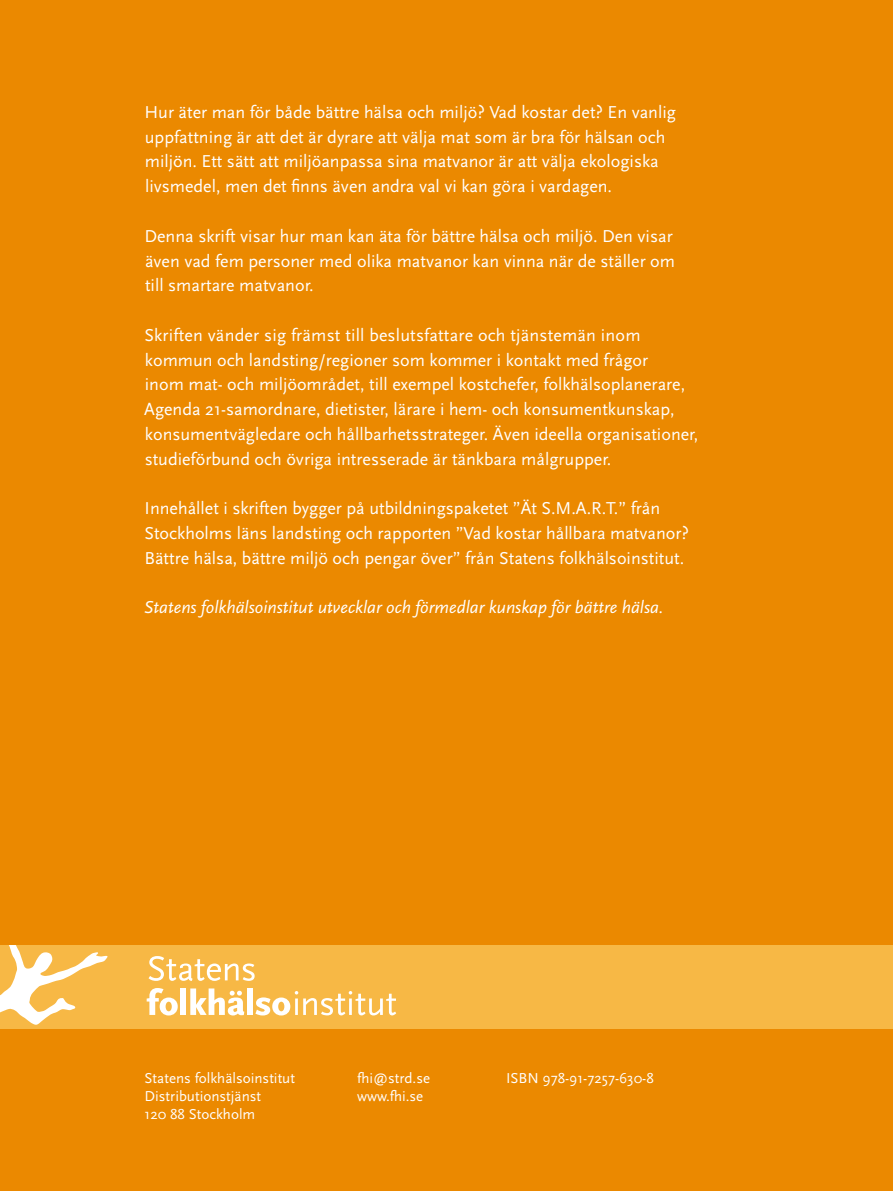
<style>
.page{position:relative;width:893px;height:1191px;background:#eb8900}
.page>*{position:absolute;margin:0;border:0;box-sizing:border-box;transform-origin:0 0}
.t1{font:18px/24.8px "Scala Sans";color:#fff}
.t2{font:italic 18px "Scala Sans";color:#fff}
.t3{font:15px/18px "Scala Sans";color:#fff}
</style>
<div class="page">
<div style="left:0;top:945px;width:893px;height:84px;background:#f7b845"></div>
<svg style="left:149px;top:956px;width:106px;height:25px"></svg>
<svg style="left:147px;top:988px;width:31px;height:27px"></svg>
<div style="left:181px;top:988px;width:5px;height:27px;background:#fff"></div>
<svg style="left:190px;top:988px;width:54px;height:27px"></svg>
<div style="left:247px;top:988px;width:6px;height:27px;background:#fff"></div>
<svg style="left:255px;top:991px;width:141px;height:24px"></svg>
<svg style="left:0;top:945px;width:108px;height:80px"></svg>
<p class="t1" style="left:144px;top:100px;width:533px">Hur äter man för både bättre hälsa och miljö? Vad kostar det? En vanlig uppfattning är att det är dyrare att välja mat som är bra för hälsan och miljön. Ett sätt att miljöanpassa sina matvanor är att välja ekologiska livsmedel, men det finns även andra val vi kan göra i vardagen.</p>
<p class="t1" style="left:144px;top:224px;width:532px">Denna skrift visar hur man kan äta för bättre hälsa och miljö. Den visar även vad fem personer med olika matvanor kan vinna när de ställer om till smartare matvanor.</p>
<p class="t1" style="left:144px;top:323px;width:556px">Skriften vänder sig främst till beslutsfattare och tjänstemän inom kommun och landsting/regioner som kommer i kontakt med frågor<br>inom mat- och miljöområdet, till exempel kostchefer, folkhälsoplanerare, Agenda 21-samordnare, dietister, lärare i hem- och konsumentkunskap, konsumentvägledare och hållbarhetsstrateger. Även ideella organisationer, studieförbund och övriga intresserade är tänkbara målgrupper.</p>
<p class="t1" style="left:144px;top:496px;width:546px">Innehållet i skriften bygger på utbildningspaketet ”Ät S.M.A.R.T.” från<br>Stockholms läns landsting och rapporten ”Vad kostar hållbara matvanor?<br>Bättre hälsa, bättre miljö och pengar över” från Statens folkhälsoinstitut.</p>
<p class="t2" style="left:144px;top:597px;width:521px">Statens folkhälsoinstitut utvecklar och förmedlar kunskap för bättre hälsa.</p>
<p class="t3" style="left:145px;top:1069px;width:152px">Statens folkhälsoinstitut<br>Distributionstjänst<br>120 88 Stockholm</p>
<p class="t3" style="left:357px;top:1069px;width:74px">fhi@strd.se www.fhi.se</p>
<p class="t3" style="left:506px;top:1069px;width:149px">ISBN 978-91-7257-630-8</p>
</div>
